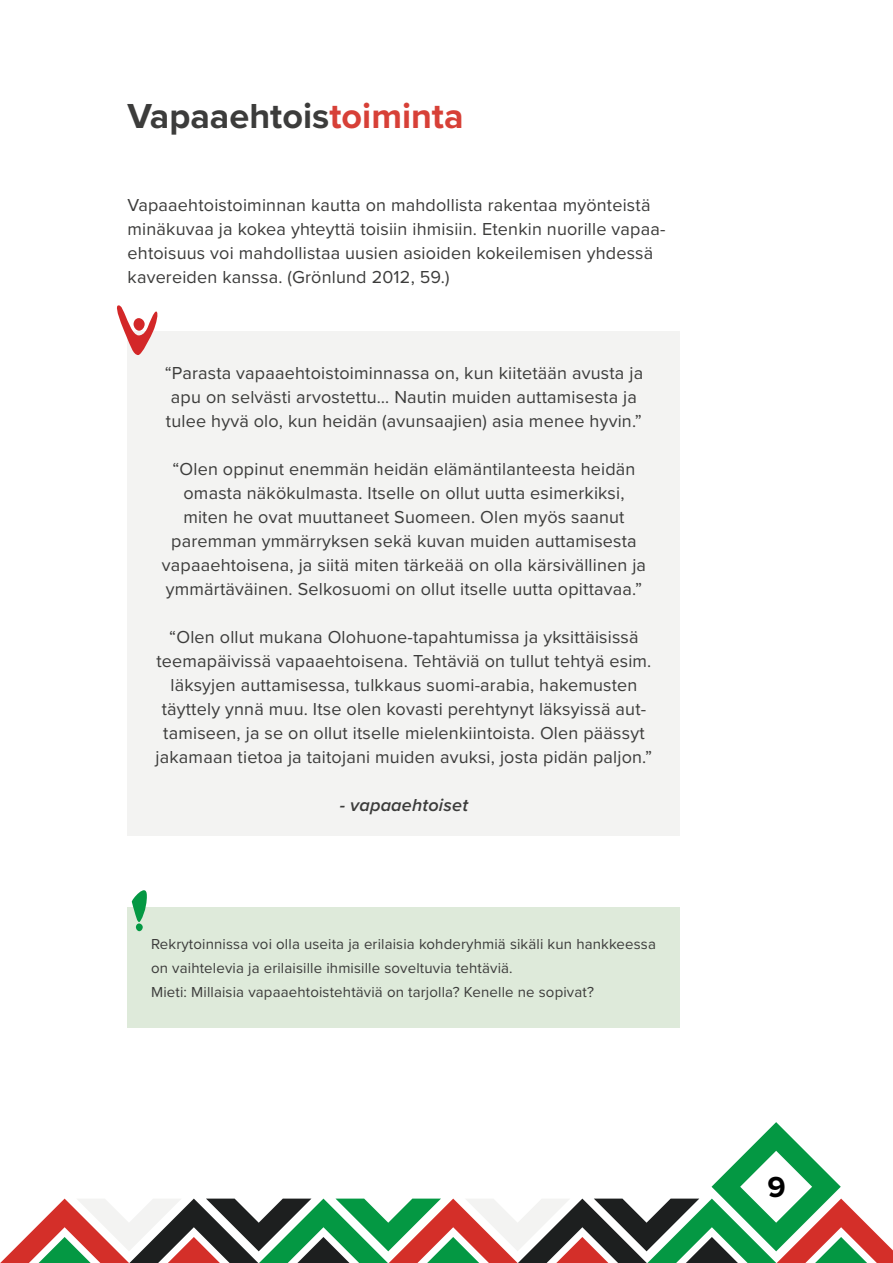
<style>
.page{position:relative;width:893px;height:1263px;background:#fff}
.page>*{position:absolute;margin:0;border:0;box-sizing:border-box;transform-origin:0 0}
.H1_Otsikko{font:700 36px "Proxima Nova";color:#3c3c3b}
.t1{font:700 30px "Proxima Nova";color:#000}
.Leipäteksti{font:18px/24px "Proxima Nova";letter-spacing:.01em;color:#3c3c3b}
.Leipäteksti-2{font:italic 600 18px "Proxima Nova";letter-spacing:.01em;color:#3c3c3b}
.Leipäteksti-3{font:15px/24px "Proxima Nova";letter-spacing:.01em;color:#3c3c3b}
.s1{color:#d74037}
</style>
<div class="page">
<svg style="left:0;top:1122px;width:893px;height:141px"></svg>
<div style="left:128px;top:331px;width:552px;height:504px;background:#f3f3f2"></div>
<svg style="left:117px;top:305px;width:41px;height:50px"></svg>
<div style="left:134px;top:318px;width:11px;height:13px;background:#d32728;border-radius:50%"></div>
<div style="left:128px;top:907px;width:552px;height:120px;background:#deeada"></div>
<svg style="left:131px;top:890px;width:16px;height:32px"></svg>
<div style="left:136px;top:923px;width:7px;height:8px;background:#049843;border-radius:50%"></div>
<p class="H1_Otsikko" style="left:128px;top:89px;width:338px">Vapaaehtois<span class="s1">toiminta</span></p>
<p class="Leipäteksti" style="left:128px;top:192px;width:539px">Vapaaehtoistoiminnan kautta on mahdollista rakentaa myönteistä minäkuvaa ja kokea yhteyttä toisiin ihmisiin. Etenkin nuorille vapaa&shy;ehtoisuus voi mahdollistaa uusien asioiden kokeilemisen yhdessä kavereiden kanssa. (Grönlund 2012, 59.)</p>
<p class="Leipäteksti" style="left:165px;top:360px;width:480px">“Parasta vapaaehtoistoiminnassa on, kun kiitetään avusta ja apu on selvästi arvostettu… Nautin muiden auttamisesta ja tulee hyvä olo, kun heidän (avunsaajien) asia menee hyvin.”</p>
<p class="Leipäteksti" style="left:162px;top:456px;width:486px;text-align:center">“Olen oppinut enemmän heidän elämäntilanteesta heidän omasta näkökulmasta. Itselle on ollut uutta esimerkiksi, miten he ovat muuttaneet Suomeen. Olen myös saanut paremman ymmärryksen sekä kuvan muiden auttamisesta vapaaehtoisena, ja siitä miten tärkeää on olla kärsivällinen ja ymmärtäväinen. Selkosuomi on ollut itselle uutta opittavaa.”</p>
<p class="Leipäteksti" style="left:156px;top:624px;width:498px;text-align:center">“Olen ollut mukana Olohuone-tapahtumissa ja yksittäisissä teemapäivissä vapaaehtoisena. Tehtäviä on tullut tehtyä esim. läksyjen auttamisessa, tulkkaus suomi-arabia, hakemusten täyttely ynnä muu. Itse olen kovasti perehtynyt läksyissä aut&shy;tamiseen, ja se on ollut itselle mielenkiintoista. Olen päässyt jakamaan tietoa ja taitojani muiden avuksi, josta pidän paljon.”</p>
<p class="Leipäteksti-2" style="left:340px;top:792px;width:130px">- vapaaehtoiset</p>
<p class="Leipäteksti-3" style="left:151px;top:931px;width:506px">Rekrytoinnissa voi olla useita ja erilaisia kohderyhmiä sikäli kun hankkeessa on vaihtelevia ja erilaisille ihmisille soveltuvia tehtäviä.<br>Mieti: Millaisia vapaaehtoistehtäviä on tarjolla? Kenelle ne sopivat?</p>
<h2 class="t1" style="left:768px;top:1165px;width:20px">9</h2>
</div>
